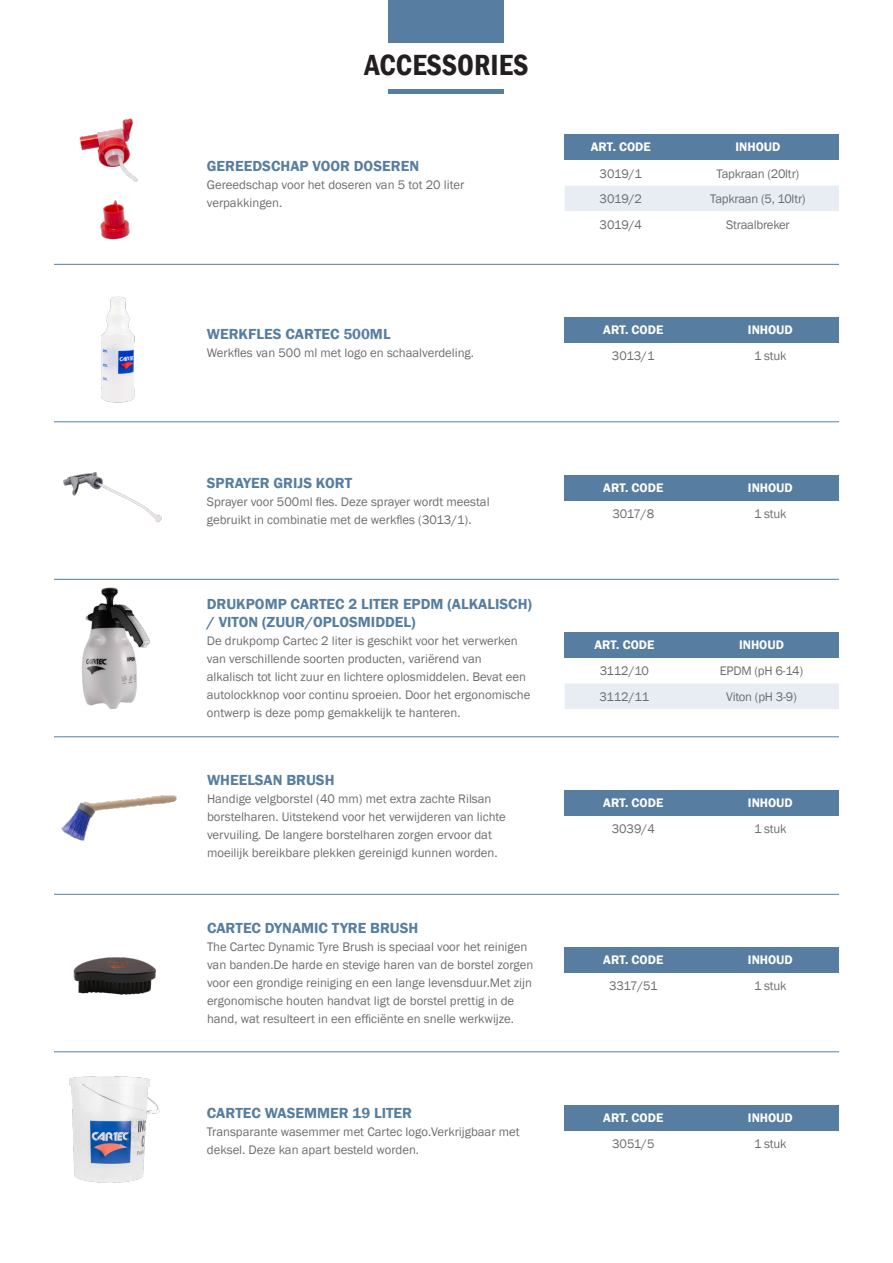
<style>
.page{position:relative;width:893px;height:1263px;background:#fff}
.page>*{position:absolute;margin:0;border:0;box-sizing:border-box;transform-origin:0 0}
.t1{font:600 condensed 30px "Franklin Gothic";color:#231f20}
.t2{font:600 15px/18px "Franklin Gothic";color:#577ea0}
.t3{font:12.75px/18px "Franklin Gothic";color:#6c6d70}
.t4{font:600 12.75px "Franklin Gothic";color:#fff}
.t5{font:12.75px "Franklin Gothic";letter-spacing:-.02em;color:#6c6d70}
</style>
<div class="page">
<hr style="left:54px;top:736px;width:785px;height:1px;background:#577ea0">
<hr style="left:54px;top:421px;width:785px;height:1px;background:#577ea0">
<hr style="left:54px;top:264px;width:785px;height:1px;background:#577ea0">
<hr style="left:54px;top:579px;width:785px;height:1px;background:#577ea0">
<hr style="left:54px;top:894px;width:785px;height:1px;background:#577ea0">
<hr style="left:54px;top:1051px;width:785px;height:1px;background:#577ea0">
<img style="left:69px;top:1076px;width:91px;height:107px">
<div style="left:565px;top:1105px;width:137px;height:25px;background:#577ea0"></div>
<div style="left:702px;top:1105px;width:137px;height:25px;background:#577ea0"></div>
<img style="left:82px;top:587px;width:69px;height:122px">
<div style="left:565px;top:632px;width:119px;height:26px;background:#577ea0"></div>
<div style="left:684px;top:632px;width:155px;height:26px;background:#577ea0"></div>
<div style="left:565px;top:683px;width:274px;height:26px;background:#e7edf3"></div>
<img style="left:63px;top:472px;width:99px;height:51px">
<div style="left:565px;top:475px;width:137px;height:26px;background:#577ea0"></div>
<div style="left:702px;top:475px;width:137px;height:26px;background:#577ea0"></div>
<img style="left:101px;top:296px;width:34px;height:107px">
<img style="left:79px;top:118px;width:56px;height:59px">
<img style="left:54px;top:177px;width:124px;height:87px">
<div style="left:565px;top:317px;width:137px;height:26px;background:#577ea0"></div>
<div style="left:702px;top:317px;width:137px;height:26px;background:#577ea0"></div>
<div style="left:565px;top:135px;width:112px;height:25px;background:#577ea0"></div>
<div style="left:677px;top:135px;width:162px;height:25px;background:#577ea0"></div>
<div style="left:565px;top:186px;width:274px;height:25px;background:#e7edf3"></div>
<hr style="left:389px;top:89px;width:115px;height:4px;background:#577ea0">
<div style="left:389px;top:0;width:115px;height:43px;background:#577ea0"></div>
<img style="left:61px;top:795px;width:116px;height:46px">
<div style="left:565px;top:790px;width:137px;height:26px;background:#577ea0"></div>
<div style="left:702px;top:790px;width:137px;height:26px;background:#577ea0"></div>
<img style="left:73px;top:957px;width:83px;height:38px">
<div style="left:565px;top:947px;width:137px;height:26px;background:#577ea0"></div>
<div style="left:702px;top:947px;width:137px;height:26px;background:#577ea0"></div>
<h1 class="t1" style="left:365px;top:45px;width:165px">ACCESSORIES</h1>
<p class="t2" style="left:207px;top:157px;width:214px">GEREEDSCHAP VOOR DOSEREN</p>
<p class="t3" style="left:207px;top:176px;width:259px">Gereedschap voor het doseren van 5 tot 20 liter verpakkingen.</p>
<p class="t2" style="left:207px;top:325px;width:185px">WERKFLES CARTEC 500ML</p>
<p class="t3" style="left:207px;top:344px;width:269px">Werkfles van 500 ml met logo en schaalverdeling.</p>
<p class="t2" style="left:207px;top:474px;width:147px">SPRAYER GRIJS KORT</p>
<p class="t3" style="left:207px;top:493px;width:284px">Sprayer voor 500ml fles. Deze sprayer wordt meestal gebruikt in combinatie met de werkfles (3013/1).</p>
<p class="t4" style="left:591px;top:139px;width:61px">ART. CODE</p>
<p class="t4" style="left:735px;top:139px;width:46px">INHOUD</p>
<p class="t3" style="left:600px;top:165px;width:44px">3019/1</p>
<p class="t5" style="left:717px;top:165px;width:84px">Tapkraan (20ltr)</p>
<p class="t3" style="left:600px;top:190px;width:44px">3019/2</p>
<p class="t5" style="left:710px;top:191px;width:97px">Tapkraan (5, 10ltr)</p>
<p class="t3" style="left:600px;top:216px;width:44px">3019/4</p>
<p class="t5" style="left:726px;top:216px;width:65px">Straalbreker</p>
<p class="t4" style="left:603px;top:322px;width:61px">ART. CODE</p>
<p class="t4" style="left:748px;top:322px;width:46px">INHOUD</p>
<p class="t3" style="left:612px;top:347px;width:44px">3013/1</p>
<p class="t3" style="left:754px;top:347px;width:34px">1 stuk</p>
<p class="t4" style="left:603px;top:479px;width:61px">ART. CODE</p>
<p class="t4" style="left:748px;top:479px;width:46px">INHOUD</p>
<p class="t3" style="left:612px;top:505px;width:43px">3017/8</p>
<p class="t3" style="left:754px;top:505px;width:34px">1 stuk</p>
<p class="t2" style="left:207px;top:595px;width:327px">DRUKPOMP CARTEC 2 LITER EPDM (ALKALISCH) / VITON (ZUUR/OPLOSMIDDEL)</p>
<p class="t3" style="left:207px;top:632px;width:325px">De drukpomp Cartec 2 liter is geschikt voor het verwerken van verschillende soorten producten, variërend van alkalisch tot licht zuur en lichtere oplosmiddelen. Bevat een autolockknop voor continu sproeien. Door het ergonomische ontwerp is deze pomp gemakkelijk te hanteren.</p>
<p class="t4" style="left:594px;top:637px;width:61px">ART. CODE</p>
<p class="t4" style="left:739px;top:637px;width:46px">INHOUD</p>
<p class="t3" style="left:600px;top:662px;width:51px">3112/10</p>
<p class="t3" style="left:720px;top:662px;width:85px">EPDM (pH 6-14)</p>
<p class="t3" style="left:600px;top:688px;width:51px">3112/11</p>
<p class="t3" style="left:726px;top:688px;width:72px">Viton (pH 3-9)</p>
<p class="t2" style="left:207px;top:771px;width:129px">WHEELSAN BRUSH</p>
<p class="t3" style="left:207px;top:790px;width:300px">Handige velgborstel (40 mm) met extra zachte Rilsan borstelharen. Uitstekend voor het verwijderen van lichte vervuiling. De langere borstelharen zorgen ervoor dat moeilijk bereikbare plekken gereinigd kunnen worden.</p>
<p class="t4" style="left:603px;top:794px;width:61px">ART. CODE</p>
<p class="t4" style="left:748px;top:794px;width:46px">INHOUD</p>
<p class="t3" style="left:612px;top:820px;width:45px">3039/4</p>
<p class="t3" style="left:754px;top:820px;width:34px">1 stuk</p>
<p class="t2" style="left:207px;top:919px;width:213px">CARTEC DYNAMIC TYRE BRUSH</p>
<p class="t3" style="left:207px;top:938px;width:328px">The Cartec Dynamic Tyre Brush is speciaal voor het reinigen van banden.De harde en stevige haren van de borstel zorgen voor een grondige reiniging en een lange levensduur.Met zijn ergonomische houten handvat ligt de borstel prettig in de hand, wat resulteert in een efficiënte en snelle werkwijze.</p>
<p class="t2" style="left:207px;top:1104px;width:207px">CARTEC WASEMMER 19 LITER</p>
<p class="t3" style="left:207px;top:1123px;width:314px">Transparante wasemmer met Cartec logo.Verkrijgbaar met deksel. Deze kan apart besteld worden.</p>
<p class="t4" style="left:603px;top:952px;width:61px">ART. CODE</p>
<p class="t4" style="left:748px;top:952px;width:46px">INHOUD</p>
<p class="t3" style="left:609px;top:977px;width:50px">3317/51</p>
<p class="t3" style="left:754px;top:977px;width:34px">1 stuk</p>
<p class="t4" style="left:603px;top:1109px;width:61px">ART. CODE</p>
<p class="t4" style="left:748px;top:1109px;width:46px">INHOUD</p>
<p class="t3" style="left:612px;top:1135px;width:44px">3051/5</p>
<p class="t3" style="left:754px;top:1135px;width:34px">1 stuk</p>
</div>
